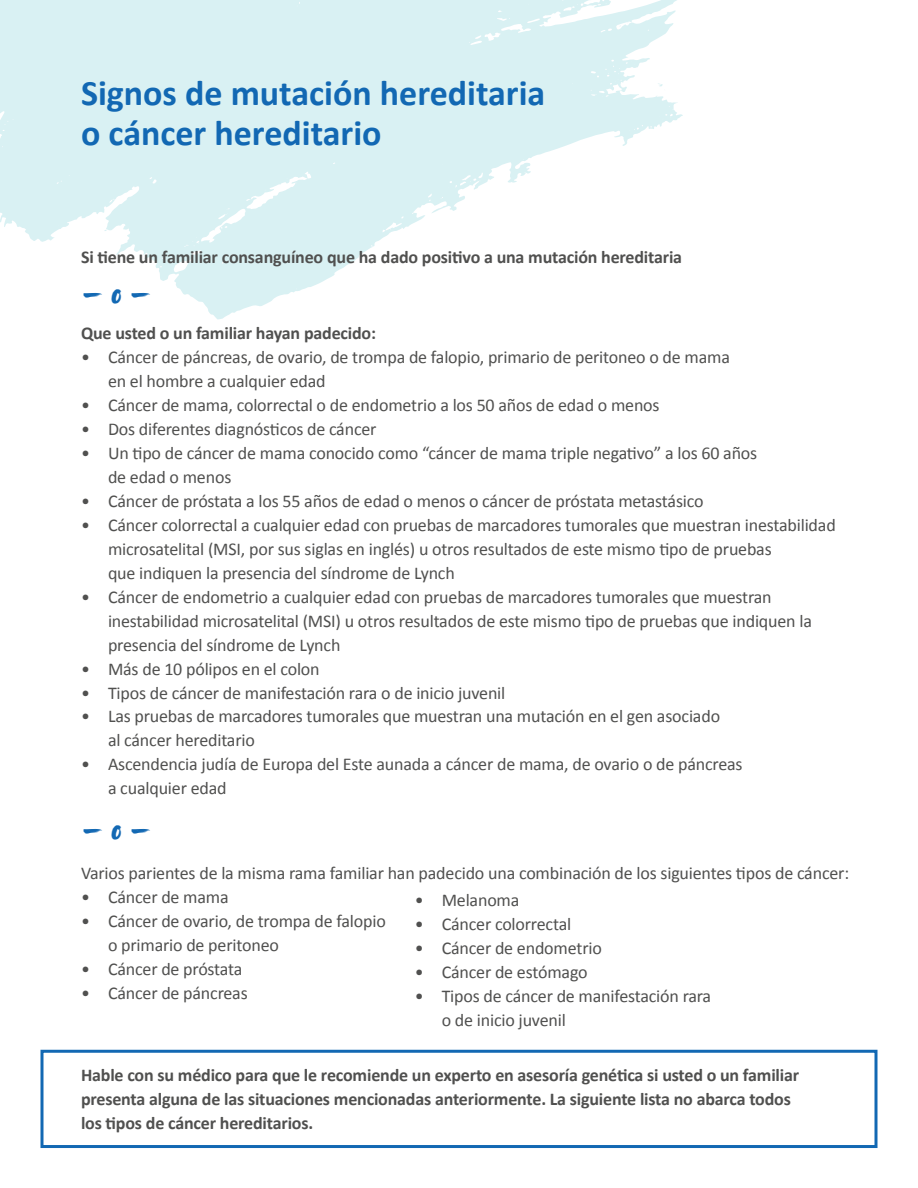
<style>
.page{position:relative;width:918px;height:1188px;background:#fff}
.page>*{position:absolute;margin:0;border:0;box-sizing:border-box;transform-origin:0 0}
.t1{font:48px "Avallon";color:#1268b3}
.t2{font:700 36px/40.5px "Calibri";color:#1268b3}
.t3{font:18px/24px "Calibri";letter-spacing:-.01em;color:#50504f}
.t4{font:700 18px/24px "Calibri";letter-spacing:-.01em;color:#50504f}
</style>
<div class="page">
<svg style="left:0;top:0;width:683px;height:319px;fill:#d9f1f3"></svg>
<svg style="left:549px;top:120px;width:8px;height:3px"></svg>
<svg style="left:104px;top:227px;width:9px;height:4px"></svg>
<svg style="left:605px;top:43px;width:7px;height:6px"></svg>
<svg style="left:645px;top:83px;width:21px;height:19px"></svg>
<div style="left:563px;top:105px;width:75px;height:26px;background:#d9f1f3"></div>
<svg style="left:499px;top:124px;width:44px;height:40px;background:#dcf2f4"></svg>
<svg style="left:441px;top:159px;width:15px;height:12px"></svg>
<svg style="left:462px;top:149px;width:23px;height:23px"></svg>
<svg style="left:398px;top:179px;width:18px;height:10px"></svg>
<svg style="left:69px;top:187px;width:19px;height:16px"></svg>
<svg style="left:356px;top:214px;width:10px;height:8px"></svg>
<svg style="left:104px;top:198px;width:5px;height:12px"></svg>
<svg style="left:30px;top:209px;width:32px;height:20px"></svg>
<svg style="left:255px;top:154px;width:19px;height:14px"></svg>
<svg style="left:156px;top:237px;width:13px;height:9px"></svg>
<div style="left:40px;top:1050px;width:838px;height:98px;border:3px solid #1268b3"></div>
<h2 class="t2" style="left:81px;top:71px;width:466px">Signos de mutación hereditaria o cáncer hereditario</h2>
<p class="t4" style="left:81px;top:244px;width:603px">Si tiene un familiar consanguíneo que ha dado positivo a una mutación hereditaria</p>
<h1 class="t1" style="left:81px;top:261px;width:84px">- o -–</h1>
<p class="t4" style="left:81px;top:320px;width:297px">Que usted o un familiar hayan padecido:</p>
<p class="t3" style="left:108px;top:344px;width:624px;text-indent:-27px">• Cáncer de páncreas, de ovario, de trompa de falopio, primario de peritoneo o de mama en el hombre a cualquier edad</p>
<p class="t3" style="left:81px;top:392px;width:580px">• Cáncer de mama, colorrectal o de endometrio a los 50 años de edad o menos</p>
<p class="t3" style="left:81px;top:416px;width:297px">• Dos diferentes diagnósticos de cáncer</p>
<p class="t3" style="left:108px;top:440px;width:651px;text-indent:-27px">• Un tipo de cáncer de mama conocido como “cáncer de mama triple negativo” a los 60 años de edad o menos</p>
<p class="t3" style="left:81px;top:488px;width:624px">• Cáncer de próstata a los 55 años de edad o menos o cáncer de próstata metastásico</p>
<p class="t3" style="left:108px;top:512px;width:729px;text-indent:-27px">• Cáncer colorrectal a cualquier edad con pruebas de marcadores tumorales que muestran inestabilidad microsatelital (MSI, por sus siglas en inglés) u otros resultados de este mismo tipo de pruebas<br>que indiquen la presencia del síndrome de Lynch</p>
<p class="t3" style="left:108px;top:584px;width:705px;text-indent:-27px">• Cáncer de endometrio a cualquier edad con pruebas de marcadores tumorales que muestran inestabilidad microsatelital (MSI) u otros resultados de este mismo tipo de pruebas que indiquen la presencia del síndrome de Lynch</p>
<p class="t3" style="left:81px;top:656px;width:240px">• Más de 10 pólipos en el colon</p>
<p class="t3" style="left:81px;top:680px;width:426px">• Tipos de cáncer de manifestación rara o de inicio juvenil</p>
<p class="t3" style="left:108px;top:704px;width:614px;text-indent:-27px">• Las pruebas de marcadores tumorales que muestran una mutación en el gen asociado al cáncer hereditario</p>
<p class="t3" style="left:108px;top:752px;width:636px;text-indent:-27px">• Ascendencia judía de Europa del Este aunada a cáncer de mama, de ovario o de páncreas a cualquier edad</p>
<h1 class="t1" style="left:81px;top:797px;width:84px">- o -–</h1>
<p class="t3" style="left:81px;top:860px;width:770px">Varios parientes de la misma rama familiar han padecido una combinación de los siguientes tipos de cáncer:</p>
<p class="t3" style="left:81px;top:884px;width:149px">• Cáncer de mama</p>
<p class="t3" style="left:108px;top:908px;width:279px;text-indent:-27px">• Cáncer de ovario, de trompa de falopio o primario de peritoneo</p>
<p class="t3" style="left:81px;top:956px;width:163px">• Cáncer de próstata</p>
<p class="t3" style="left:81px;top:980px;width:168px">• Cáncer de páncreas</p>
<p class="t3" style="left:415px;top:887px;width:106px">• Melanoma</p>
<p class="t3" style="left:415px;top:911px;width:158px">• Cáncer colorrectal</p>
<p class="t3" style="left:415px;top:935px;width:189px">• Cáncer de endometrio</p>
<p class="t3" style="left:415px;top:959px;width:174px">• Cáncer de estómago</p>
<p class="t3" style="left:442px;top:983px;width:271px;text-indent:-27px">• Tipos de cáncer de manifestación rara o de inicio juvenil</p>
<p class="t4" style="left:81px;top:1062px;width:720px">Hable con su médico para que le recomiende un experto en asesoría genética si usted o un familiar presenta alguna de las situaciones mencionadas anteriormente. La siguiente lista no abarca todos los tipos de cáncer hereditarios.</p>
</div>
